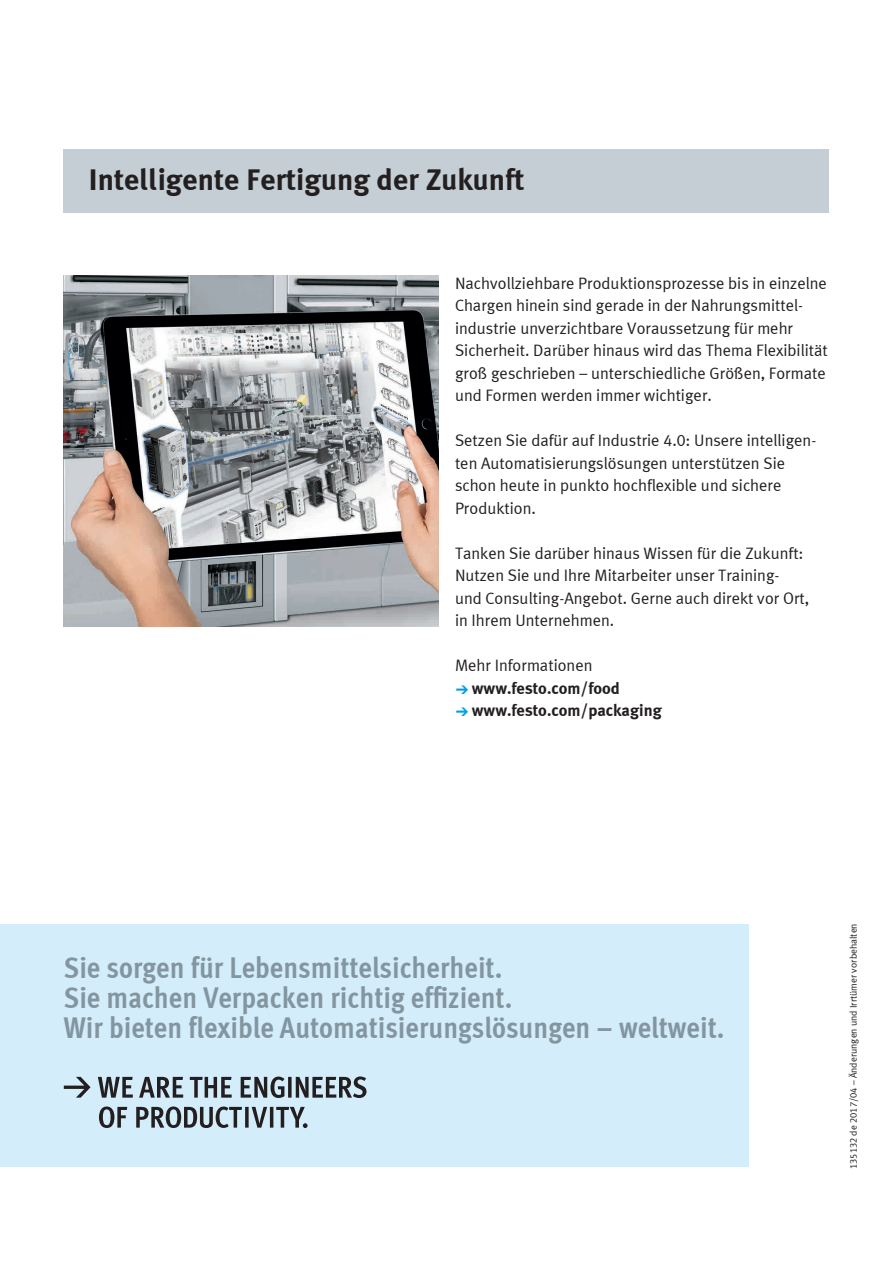
<style>
.page{position:relative;width:893px;height:1263px;background:#fff}
.page>*{position:absolute;margin:0;border:0;box-sizing:border-box;transform-origin:0 0}
.t1{font:700 30px/30px "Meta Cond LF";color:#83969f}
.t2{font:700 30px "Meta Plus LF";color:#231f20}
.t3{font:16.5px/22.5px "Meta Plus LF";color:#231f20}
.t4{font:700 16.5px/22.5px "Meta Plus LF";color:#231f20}
.t5{font:9.75px "Meta Plus LF";color:#231f20}
.s1{font-weight:400}
.s2{font-family:"Meto Pict";font-weight:400;color:#00a1e3}
</style>
<div class="page">
<div style="left:0;top:924px;width:748px;height:243px;background:#d4edfa"></div>
<svg style="left:99px;top:1106px;width:209px;height:22px"></svg>
<svg style="left:98px;top:1076px;width:268px;height:22px"></svg>
<svg style="left:64px;top:1077px;width:27px;height:20px"></svg>
<div style="left:64px;top:150px;width:765px;height:63px;background:#c4ced4"></div>
<img style="left:64px;top:276px;width:374px;height:351px">
<h1 class="t2" style="left:88px;top:160px;width:437px">Intelligente Fertigung der Zukunft</h1>
<p class="t3" style="left:455px;top:271px;width:374px">Nachvollziehbare Produktionsprozesse bis in einzelne Chargen hinein sind gerade in der Nahrungsmittel&shy;industrie unverzichtbare Voraussetzung für mehr Sicherheit. Darüber hinaus wird das Thema Flexibilität groß geschrieben – unterschiedliche Größen, Formate und Formen werden immer wichtiger.</p>
<p class="t3" style="left:455px;top:429px;width:363px">Setzen Sie dafür auf Industrie 4.0: Unsere intelligen&shy;ten Automatisierungslösungen unterstützen Sie schon heute in punkto hochflexible und sichere Produktion.</p>
<p class="t3" style="left:455px;top:541px;width:356px">Tanken Sie darüber hinaus Wissen für die Zukunft:<br>Nutzen Sie und Ihre Mitarbeiter unser Training-<br>und Consulting-Angebot. Gerne auch direkt vor Ort, in Ihrem Unternehmen.</p>
<p class="t4" style="left:455px;top:654px;width:208px"><span class="s1">Mehr Informationen </span><span class="s2">a</span>www.festo.com/food <span class="s2">a</span>www.festo.com/packaging</p>
<h1 class="t1" style="left:64px;top:952px;width:662px">Sie sorgen für Lebensmittelsicherheit.<br>Sie machen Verpacken richtig effizient.<br>Wir bieten flexible Automatisierungslösungen – weltweit.</h1>
<p class="t5" style="left:848px;top:1169px;width:247px;rotate:-90deg">135132 de 2017/04 – Änderungen und Irrtümer vorbehalten</p>
</div>
